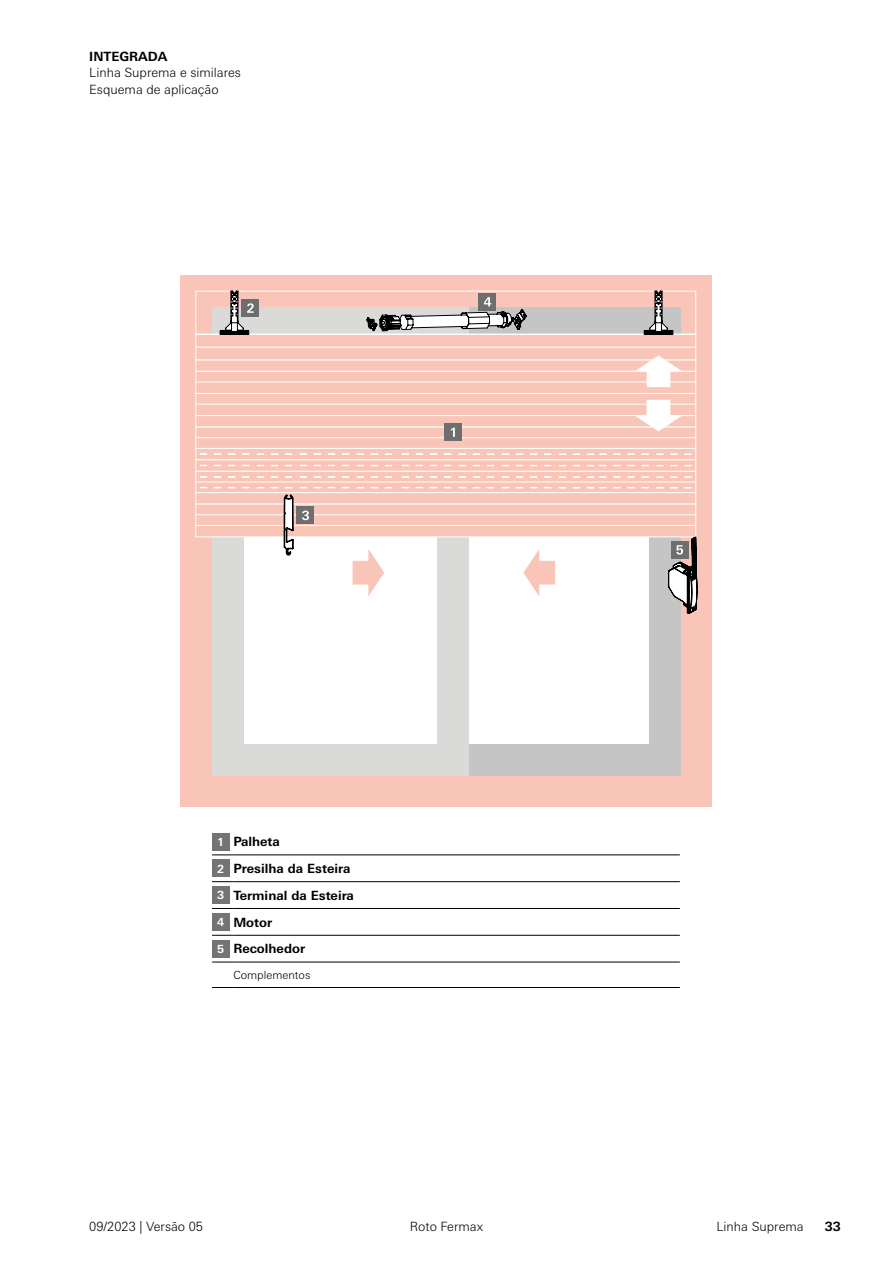
<style>
.page{position:relative;width:893px;height:1263px;background:#fff}
.page>*{position:absolute;margin:0;border:0;box-sizing:border-box;transform-origin:0 0}
.t1{font:300 12.75px/16.5px "Univers Next W1 G";color:#000}
.t2{font:700 12.75px/26.8px "Univers Next W1 G";color:#000}
.t3{font:300 11.25px "Univers Next W1 G";color:#000}
.s1{font-size:11.25px;color:#fff}
</style>
<div class="page">
<div style="left:181px;top:275px;width:531px;height:532px;background:#f9c5b8"></div>
<div style="left:424px;top:307px;width:257px;height:468px;background:#c5c5c5"></div>
<div style="left:456px;top:339px;width:193px;height:404px;background:#fff"></div>
<div style="left:212px;top:307px;width:257px;height:468px;background:#dadad9"></div>
<div style="left:244px;top:339px;width:193px;height:404px;background:#fff"></div>
<div style="left:195px;top:359px;width:501px;height:13px;background:#f9c5b8;border:1px solid #fff"></div>
<div style="left:195px;top:371px;width:501px;height:12px;background:#f9c5b8;border:1px solid #fff"></div>
<div style="left:195px;top:382px;width:501px;height:12px;background:#f9c5b8;border:1px solid #fff"></div>
<div style="left:195px;top:393px;width:501px;height:12px;background:#f9c5b8;border:1px solid #fff"></div>
<div style="left:195px;top:404px;width:501px;height:12px;background:#f9c5b8;border:1px solid #fff"></div>
<div style="left:195px;top:415px;width:501px;height:12px;background:#f9c5b8;border:1px solid #fff"></div>
<div style="left:195px;top:427px;width:501px;height:12px;background:#f9c5b8;border:1px solid #fff"></div>
<div style="left:195px;top:437px;width:501px;height:12px;background:#f9c5b8;border:1px solid #fff"></div>
<div style="left:195px;top:448px;width:501px;height:12px;background:#f9c5b8;border:1px solid #fff"></div>
<div style="left:195px;top:482px;width:501px;height:12px;background:#f9c5b8;border:1px solid #fff"></div>
<div style="left:195px;top:492px;width:501px;height:12px;background:#f9c5b8;border:1px solid #fff"></div>
<div style="left:195px;top:504px;width:501px;height:12px;background:#f9c5b8;border:1px solid #fff"></div>
<div style="left:195px;top:514px;width:501px;height:12px;background:#f9c5b8;border:1px solid #fff"></div>
<div style="left:195px;top:525px;width:501px;height:12px;background:#f9c5b8;border:1px solid #fff"></div>
<div style="left:195px;top:347px;width:501px;height:13px;background:#f9c5b8;border:1px solid #fff"></div>
<div style="left:195px;top:334px;width:501px;height:13px;background:#f9c5b8;border:1px solid #fff"></div>
<svg style="left:353px;top:549px;width:31px;height:47px"></svg>
<svg style="left:523px;top:549px;width:32px;height:47px"></svg>
<svg style="left:200px;top:453px;width:492px;height:35px"></svg>
<div style="left:195px;top:291px;width:501px;height:44px;border:1px solid #fff"></div>
<svg style="left:644px;top:291px;width:29px;height:44px"></svg>
<svg style="left:284px;top:494px;width:10px;height:61px"></svg>
<svg style="left:635px;top:400px;width:47px;height:31px"></svg>
<svg style="left:635px;top:355px;width:47px;height:32px"></svg>
<div style="left:242px;top:300px;width:17px;height:17px;background:#6e6e6e"></div>
<svg style="left:220px;top:291px;width:34px;height:44px"></svg>
<div style="left:297px;top:507px;width:17px;height:17px;background:#6e6e6e"></div>
<svg style="left:302px;top:511px;width:7px;height:9px"></svg>
<div style="left:479px;top:293px;width:17px;height:17px;background:#6e6e6e"></div>
<svg style="left:366px;top:297px;width:161px;height:34px"></svg>
<svg style="left:668px;top:536px;width:29px;height:78px"></svg>
<div style="left:445px;top:424px;width:17px;height:17px;background:#6e6e6e"></div>
<svg style="left:451px;top:428px;width:4px;height:9px"></svg>
<svg style="left:212px;top:855px;width:21px;height:1px"></svg>
<hr style="left:233px;top:855px;width:447px;height:1px;background:#000">
<svg style="left:212px;top:881px;width:21px;height:1px"></svg>
<hr style="left:233px;top:881px;width:447px;height:1px;background:#000">
<svg style="left:212px;top:908px;width:21px;height:1px"></svg>
<hr style="left:233px;top:908px;width:447px;height:1px;background:#000">
<svg style="left:212px;top:935px;width:21px;height:1px"></svg>
<hr style="left:233px;top:935px;width:447px;height:1px;background:#000">
<svg style="left:212px;top:962px;width:21px;height:1px"></svg>
<hr style="left:233px;top:962px;width:447px;height:1px;background:#000">
<svg style="left:212px;top:987px;width:21px;height:1px"></svg>
<hr style="left:233px;top:987px;width:447px;height:1px;background:#000">
<div style="left:212px;top:833px;width:17px;height:17px;background:#747474"></div>
<div style="left:212px;top:860px;width:17px;height:17px;background:#747474"></div>
<div style="left:212px;top:886px;width:17px;height:17px;background:#747474"></div>
<div style="left:212px;top:913px;width:17px;height:17px;background:#747474"></div>
<div style="left:212px;top:940px;width:17px;height:17px;background:#747474"></div>
<p class="t2" style="left:89px;top:43px;width:80px">INTEGRADA</p>
<p class="t1" style="left:89px;top:64px;width:153px">Linha Suprema e similares<br>Esquema de aplicação</p>
<p class="t2" style="left:217px;top:828px;width:138px"><span class="s1">1</span> Palheta<br><span class="s1">2</span> Presilha da Esteira<br><span class="s1">3</span> Terminal da Esteira<br><span class="s1">4</span> Motor<br><span class="s1">5</span> Recolhedor</p>
<p class="t3" style="left:233px;top:968px;width:79px">Complementos</p>
<p class="t1" style="left:89px;top:1218px;width:115px">09/2023 | Versão 05</p>
<p class="t1" style="left:410px;top:1218px;width:75px">Roto Fermax</p>
<p class="t1" style="left:716px;top:1218px;width:89px">Linha Suprema</p>
<p class="t2" style="left:825px;top:1212px;width:18px">33</p>
</div>
